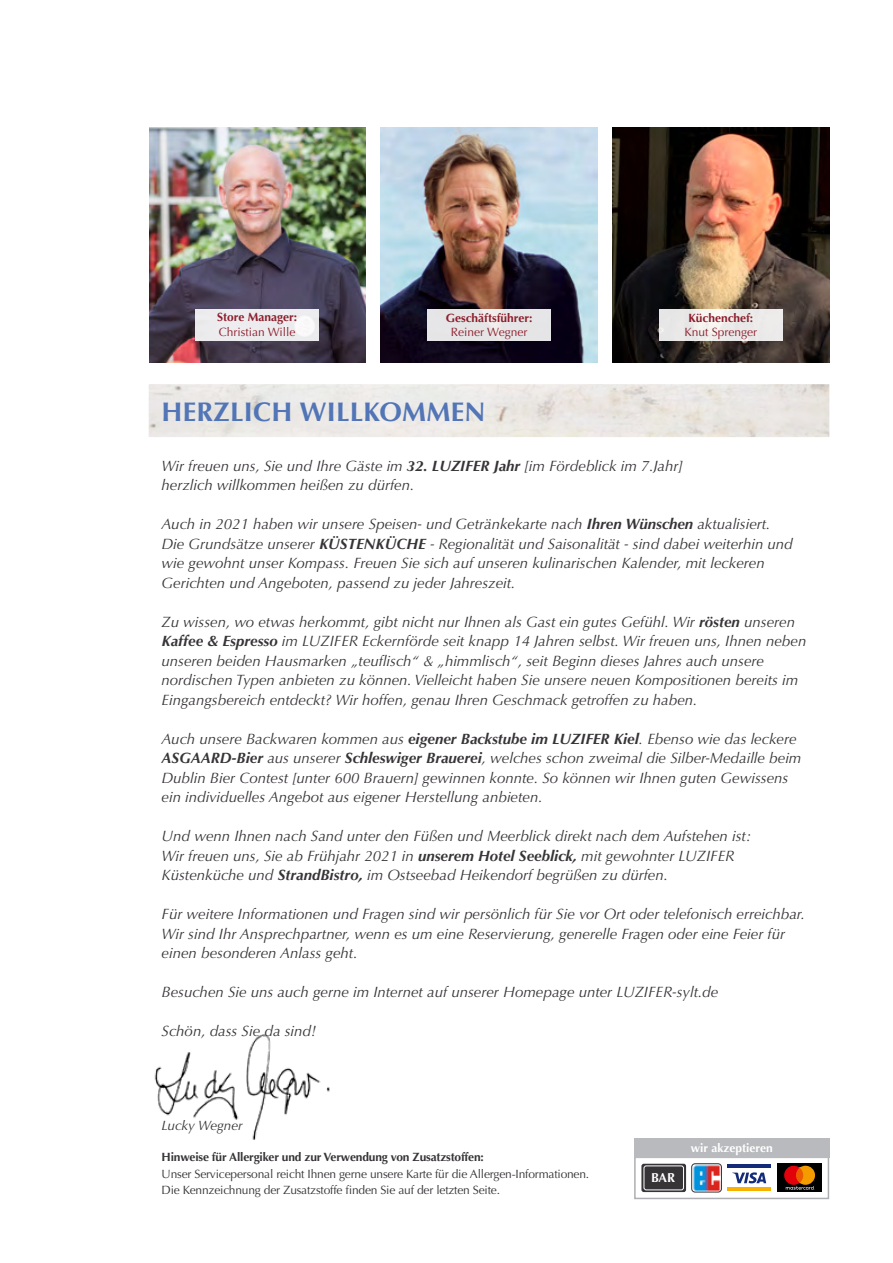
<style>
.page{position:relative;width:893px;height:1263px;background:#fff}
.page>*{position:absolute;margin:0;border:0;box-sizing:border-box;transform-origin:0 0}
.t1{font:700 27px "Optima";letter-spacing:.01em;color:#5175b6}
.t2{font:italic 15px/19.5px "Optima";color:#373437}
.t3{font:italic 13.5px "Optima";color:#373437}
.t4{font:700 12.9px "Optima";color:#fff}
.t5{font:12px/16.5px "Optima";letter-spacing:-.015em;color:#373437}
.t6{font:700 12px "Optima";letter-spacing:-.015em;color:#373437}
.t7{font:700 12px "Optima";color:#8d1f2d}
.t8{font:12px "Optima";color:#8d1f2d}
.t9{font:700 12px "Optima";color:#fff}
.s1{font-weight:700}
</style>
<div class="page">
<img style="left:149px;top:384px;width:680px;height:53px">
<img style="left:381px;top:128px;width:216px;height:234px">
<img style="left:149px;top:128px;width:216px;height:234px">
<img style="left:613px;top:128px;width:216px;height:234px">
<div style="left:195px;top:309px;width:124px;height:31px;background:linear-gradient(to right,#eaeaed,#f1f0f2)"></div>
<svg style="left:659px;top:309px;width:124px;height:31px;background:#ecebe9"></svg>
<div style="left:427px;top:309px;width:124px;height:31px;background:linear-gradient(to right,#e7e6e7,#e7e6e7)"></div>
<div style="left:634px;top:1156px;width:195px;height:43px;border:2px solid #aeafb2"></div>
<hr style="left:728px;top:1187px;width:43px;height:4px;background:#f8b100">
<hr style="left:728px;top:1164px;width:43px;height:4px;background:#132b79">
<svg style="left:732px;top:1172px;width:34px;height:11px"></svg>
<div style="left:777px;top:1164px;width:45px;height:28px;background:#000"></div>
<svg style="left:784px;top:1166px;width:31px;height:24px"></svg>
<img style="left:692px;top:1164px;width:29px;height:28px">
<div style="left:692px;top:1164px;width:29px;height:28px;border:1px solid #373437;border-radius:3px"></div>
<div style="left:641px;top:1164px;width:45px;height:28px;background:#373437;border-radius:2px"></div>
<div style="left:644px;top:1165px;width:40px;height:25px;border:1px solid #fff;border-radius:2px"></div>
<div style="left:634px;top:1138px;width:195px;height:19px;background:#b8babd"></div>
<img style="left:154px;top:1035px;width:176px;height:105px">
<p class="t7" style="left:217px;top:310px;width:82px">Store Manager:</p>
<p class="t8" style="left:219px;top:325px;width:78px">Christian Wille</p>
<p class="t7" style="left:446px;top:311px;width:88px">Geschäftsführer:</p>
<p class="t8" style="left:451px;top:325px;width:78px">Reiner Wegner</p>
<h1 class="t1" style="left:162px;top:396px;width:325px">HERZLICH WILLKOMMEN</h1>
<p class="t7" style="left:689px;top:311px;width:66px">Küchenchef:</p>
<p class="t8" style="left:685px;top:325px;width:74px">Knut Sprenger</p>
<p class="t2" style="left:162px;top:456px;width:522px">Wir freuen uns, Sie und Ihre Gäste im <span class="s1">32. LUZIFER Jahr</span> [im Fördeblick im 7.Jahr] herzlich willkommen heißen zu dürfen.</p>
<p class="t2" style="left:162px;top:515px;width:633px">Auch in 2021 haben wir unsere Speisen- und Getränkekarte nach <span class="s1">Ihren Wünschen</span> aktualisiert.<br>Die Grundsätze unserer <span class="s1">KÜSTENKÜCHE</span> - Regionalität und Saisonalität - sind dabei weiterhin und wie gewohnt unser Kompass. Freuen Sie sich auf unseren kulinarischen Kalender, mit leckeren Gerichten und Angeboten, passend zu jeder Jahreszeit.</p>
<p class="t2" style="left:162px;top:612px;width:646px">Zu wissen, wo etwas herkommt, gibt nicht nur Ihnen als Gast ein gutes Gefühl. Wir <span class="s1">rösten</span> unseren <span class="s1">Kaffee &amp; Espresso</span> im LUZIFER Eckernförde seit knapp 14 Jahren selbst. Wir freuen uns, Ihnen neben unseren beiden Hausmarken „teuflisch“ &amp; „himmlisch“, seit Beginn dieses Jahres auch unsere nordischen Typen anbieten zu können. Vielleicht haben Sie unsere neuen Kompositionen bereits im Eingangsbereich entdeckt? Wir hoffen, genau Ihren Geschmack getroffen zu haben.</p>
<p class="t2" style="left:162px;top:729px;width:641px">Auch unsere Backwaren kommen aus <span class="s1">eigener Backstube im LUZIFER Kiel</span>. Ebenso wie das leckere <span class="s1">ASGAARD-Bier</span> aus unserer <span class="s1">Schleswiger Brauerei</span>, welches schon zweimal die Silber-Medaille beim Dublin Bier Contest [unter 600 Brauern] gewinnen konnte. So können wir Ihnen guten Gewissens ein individuelles Angebot aus eigener Herstellung anbieten.</p>
<p class="t2" style="left:162px;top:827px;width:591px">Und wenn Ihnen nach Sand unter den Füßen und Meerblick direkt nach dem Aufstehen ist:<br>Wir freuen uns, Sie ab Frühjahr 2021 in <span class="s1">unserem Hotel Seeblick,</span> mit gewohnter LUZIFER<br>Küstenküche und <span class="s1">StrandBistro,</span> im Ostseebad Heikendorf begrüßen zu dürfen.</p>
<p class="t2" style="left:162px;top:905px;width:645px">Für weitere Informationen und Fragen sind wir persönlich für Sie vor Ort oder telefonisch erreichbar.<br>Wir sind Ihr Ansprechpartner, wenn es um eine Reservierung, generelle Fragen oder eine Feier für einen besonderen Anlass geht.</p>
<p class="t2" style="left:162px;top:983px;width:558px">Besuchen Sie uns auch gerne im Internet auf unserer Homepage unter LUZIFER-sylt.de</p>
<p class="t2" style="left:162px;top:1022px;width:156px">Schön, dass Sie da sind!</p>
<p class="t3" style="left:162px;top:1117px;width:83px">Lucky Wegner</p>
<p class="t6" style="left:162px;top:1150px;width:324px">Hinweise für Allergiker und zur Verwendung von Zusatzstoffen:</p>
<p class="t5" style="left:162px;top:1165px;width:429px">Unser Servicepersonal reicht Ihnen gerne unsere Karte für die Allergen-Informationen.<br>Die Kennzeichnung der Zusatzstoffe finden Sie auf der letzten Seite.</p>
<p class="t4" style="left:651px;top:1170px;width:26px">BAR</p>
<p class="t9" style="left:691px;top:1141px;width:84px">wir akzeptieren</p>
</div>
